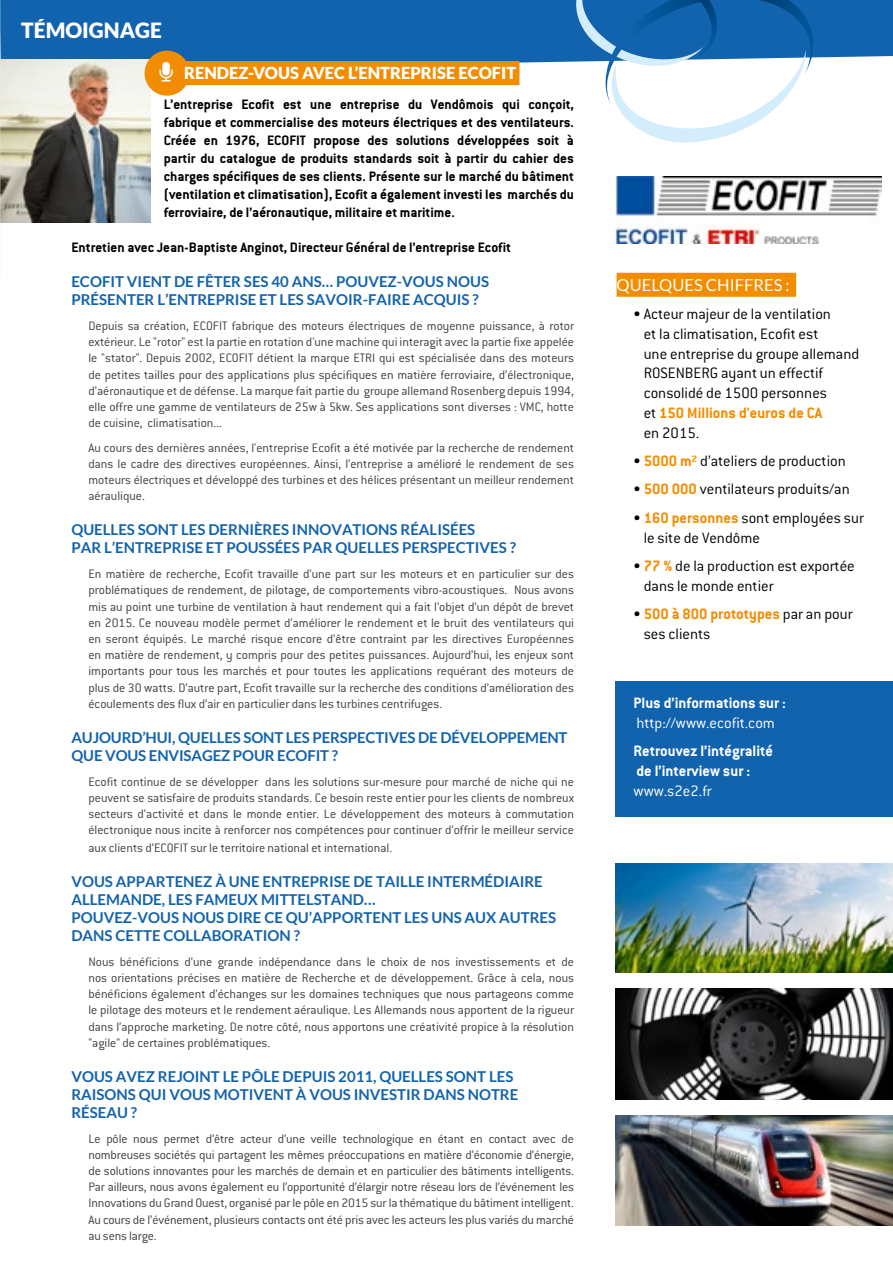
<style>
.page{position:relative;width:893px;height:1263px;background:#fff}
.page>*{position:absolute;margin:0;border:0;box-sizing:border-box;transform-origin:0 0}
.t1{font:900 21px "Lato";color:#fff}
.t2{font:300 16.5px/19.8px "Conduit ITC";color:#000}
.t3{font:700 16.5px/19.8px "Conduit ITC";color:#fff}
.t4{font:900 16.5px "Lato";color:#fff}
.t5{font:300 16.5px "Conduit ITC";color:#fff}
.t6{font:16.5px "Lato";color:#fff}
.t7{font:700 15px/18px "Lato";color:#1263ae}
.t8{font:700 15px/18px "Conduit ITC";color:#000;text-align:justify}
.t9{font:300 13.5px/16.2px "Conduit ITC";color:#3c3c3b;text-align:justify}
.s1{font-weight:700;color:#f28c00}
</style>
<div class="page">
<div style="left:0;top:0;width:893px;height:72px;background:#1263ae"></div>
<img style="left:0;top:60px;width:151px;height:163px">
<div style="left:145px;top:51px;width:45px;height:45px;background:#f28c00;border-radius:50%"></div>
<div style="left:184px;top:61px;width:335px;height:24px;background:#f28c00"></div>
<svg style="left:568px;top:0;width:247px;height:143px"></svg>
<img style="left:615px;top:177px;width:266px;height:66px">
<div style="left:617px;top:273px;width:179px;height:24px;background:#f28c00"></div>
<div style="left:615px;top:681px;width:278px;height:135px;background:#1263ae"></div>
<img style="left:615px;top:864px;width:278px;height:108px">
<img style="left:615px;top:988px;width:278px;height:111px">
<img style="left:615px;top:1115px;width:278px;height:111px">
<h1 class="t1" style="left:21px;top:18px;width:142px">TÉMOIGNAGE</h1>
<p class="t4" style="left:184px;top:63px;width:334px">RENDEZ-VOUS AVEC L’ENTREPRISE ECOFIT</p>
<p class="t8" style="left:164px;top:95px;width:412px">L’entreprise Ecofit est une entreprise du Vendômois qui conçoit, fabrique et commercialise des moteurs électriques et des ventilateurs.<br>Créée en 1976, ECOFIT propose des solutions développées soit à partir du catalogue de produits standards soit à partir du cahier des charges spécifiques de ses clients. Présente sur le marché du bâtiment (ventilation et climatisation), Ecofit a également investi les marchés du ferroviaire, de l’aéronautique, militaire et maritime.</p>
<p class="t8" style="left:71px;top:238px;width:441px">Entretien avec Jean-Baptiste Anginot, Directeur Général de l’entreprise Ecofit</p>
<p class="t7" style="left:71px;top:273px;width:419px">ECOFIT VIENT DE FÊTER SES 40 ANS… POUVEZ-VOUS NOUS<br>PRÉSENTER L’ENTREPRISE ET LES SAVOIR-FAIRE ACQUIS ?</p>
<p class="t9" style="left:88px;top:318px;width:487px">Depuis sa création, ECOFIT fabrique des moteurs électriques de moyenne puissance, à rotor extérieur. Le "rotor" est la partie en rotation d'une machine qui interagit avec la partie fixe appelée le "stator". Depuis 2002, ECOFIT détient la marque ETRI qui est spécialisée dans des moteurs de petites tailles pour des applications plus spécifiques en matière ferroviaire, d’électronique, d’aéronautique et de défense. La marque fait partie du groupe allemand Rosenberg depuis 1994, elle offre une gamme de ventilateurs de 25w à 5kw. Ses applications sont diverses : VMC, hotte de cuisine, climatisation...</p>
<p class="t9" style="left:88px;top:440px;width:487px">Au cours des dernières années, l'entreprise Ecofit a été motivée par la recherche de rendement dans le cadre des directives européennes. Ainsi, l’entreprise a amélioré le rendement de ses moteurs électriques et développé des turbines et des hélices présentant un meilleur rendement aéraulique.</p>
<p class="t7" style="left:71px;top:521px;width:446px">QUELLES SONT LES DERNIÈRES INNOVATIONS RÉALISÉES<br>PAR L’ENTREPRISE ET POUSSÉES PAR QUELLES PERSPECTIVES ?</p>
<p class="t9" style="left:88px;top:566px;width:487px">En matière de recherche, Ecofit travaille d’une part sur les moteurs et en particulier sur des problématiques de rendement, de pilotage, de comportements vibro-acoustiques. Nous avons mis au point une turbine de ventilation à haut rendement qui a fait l’objet d’un dépôt de brevet en 2015. Ce nouveau modèle permet d’améliorer le rendement et le bruit des ventilateurs qui en seront équipés. Le marché risque encore d’être contraint par les directives Européennes en matière de rendement, y compris pour des petites puissances. Aujourd’hui, les enjeux sont importants pour tous les marchés et pour toutes les applications requérant des moteurs de plus de 30 watts. D’autre part, Ecofit travaille sur la recherche des conditions d’amélioration des écoulements des flux d’air en particulier dans les turbines centrifuges.</p>
<p class="t7" style="left:71px;top:728px;width:498px">AUJOURD’HUI, QUELLES SONT LES PERSPECTIVES DE DÉVELOPPEMENT<br>QUE VOUS ENVISAGEZ POUR ECOFIT ?</p>
<p class="t9" style="left:88px;top:773px;width:487px">Ecofit continue de se développer dans les solutions sur-mesure pour marché de niche qui ne peuvent se satisfaire de produits standards. Ce besoin reste entier pour les clients de nombreux secteurs d’activité et dans le monde entier. Le développement des moteurs à commutation électronique nous incite à renforcer nos compétences pour continuer d’offrir le meilleur service</p>
<p class="t9" style="left:88px;top:840px;width:305px">aux clients d’ECOFIT sur le territoire national et international.</p>
<p class="t7" style="left:71px;top:872px;width:486px">VOUS APPARTENEZ À UNE ENTREPRISE DE TAILLE INTERMÉDIAIRE ALLEMANDE, LES FAMEUX MITTELSTAND…<br>POUVEZ-VOUS NOUS DIRE CE QU’APPORTENT LES UNS AUX AUTRES DANS CETTE COLLABORATION ?</p>
<p class="t9" style="left:88px;top:953px;width:487px">Nous bénéficions d’une grande indépendance dans le choix de nos investissements et de nos orientations précises en matière de Recherche et de développement. Grâce à cela, nous bénéficions également d’échanges sur les domaines techniques que nous partageons comme le pilotage des moteurs et le rendement aéraulique. Les Allemands nous apportent de la rigueur dans l’approche marketing. De notre côté, nous apportons une créativité propice à la résolution "agile" de certaines problématiques.</p>
<p class="t7" style="left:71px;top:1067px;width:448px">VOUS AVEZ REJOINT LE PÔLE DEPUIS 2011, QUELLES SONT LES<br>RAISONS QUI VOUS MOTIVENT À VOUS INVESTIR DANS NOTRE<br>RÉSEAU ?</p>
<p class="t9" style="left:88px;top:1130px;width:487px">Le pôle nous permet d’être acteur d’une veille technologique en étant en contact avec de nombreuses sociétés qui partagent les mêmes préoccupations en matière d’économie d’énergie, de solutions innovantes pour les marchés de demain et en particulier des bâtiments intelligents.<br>Par ailleurs, nous avons également eu l’opportunité d’élargir notre réseau lors de l’événement les Innovations du Grand Ouest, organisé par le pôle en 2015 sur la thématique du bâtiment intelligent.<br>Au cours de l’événement, plusieurs contacts ont été pris avec les acteurs les plus variés du marché au sens large.</p>
<p class="t6" style="left:617px;top:276px;width:175px">QUELQUES CHIFFRES :</p>
<p class="t2" style="left:644px;top:304px;width:217px;text-indent:-10px">• Acteur majeur de la ventilation<br>et la climatisation, Ecofit est<br>une entreprise du groupe allemand<br>ROSENBERG ayant un effectif consolidé de 1500 personnes<br>et <span class="s1">150 Millions d'euros de CA<br></span>en 2015.</p>
<p class="t2" style="left:634px;top:451px;width:214px">• <span class="s1">5000 m²</span> d’ateliers de production</p>
<p class="t2" style="left:634px;top:479px;width:218px">• <span class="s1">500 000</span> ventilateurs produits/an</p>
<p class="t2" style="left:644px;top:508px;width:222px;text-indent:-10px">• <span class="s1">160 personnes</span> sont employées sur le site de Vendôme</p>
<p class="t2" style="left:644px;top:556px;width:213px;text-indent:-10px">• <span class="s1">77 %</span> de la production est exportée dans le monde entier</p>
<p class="t2" style="left:644px;top:604px;width:210px;text-indent:-10px">• <span class="s1">500 à 800 prototypes</span> par an pour ses clients</p>
<p class="t3" style="left:634px;top:693px;width:154px">Plus d’informations sur :</p>
<p class="t5" style="left:636px;top:714px;width:140px">http://www.ecofit.com</p>
<p class="t3" style="left:634px;top:741px;width:141px">Retrouvez l’intégralité de l’interview sur :</p>
<p class="t5" style="left:634px;top:782px;width:80px">www.s2e2.fr</p>
</div>
